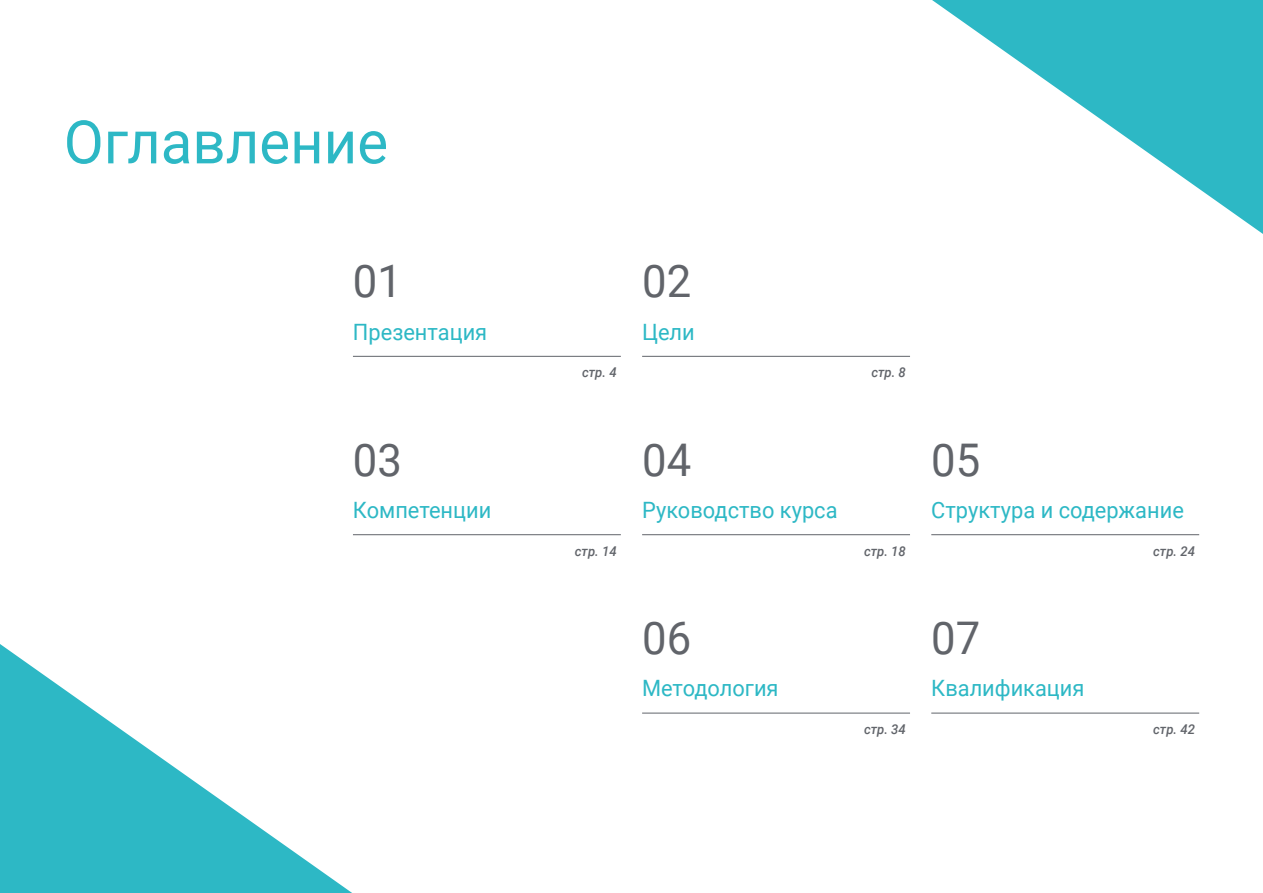
<style>
.page{position:relative;width:1263px;height:893px;background:#fff}
.page>*{position:absolute;margin:0;border:0;box-sizing:border-box;transform-origin:0 0}
.t1{font:60px "Roboto";color:#2db8c5}
.t2{font:45px "Roboto";color:#61646a}
.t3{font:22.5px "Roboto";color:#2db8c5}
.t4{font:italic 500 13.5px "Roboto";color:#61646a}
</style>
<div class="page">
<hr style="left:353px;top:356px;width:268px;height:1px;background:#61646a">
<hr style="left:642px;top:356px;width:268px;height:1px;background:#61646a">
<hr style="left:353px;top:534px;width:268px;height:1px;background:#61646a">
<hr style="left:642px;top:534px;width:268px;height:1px;background:#61646a">
<hr style="left:931px;top:534px;width:268px;height:1px;background:#61646a">
<hr style="left:931px;top:713px;width:268px;height:1px;background:#61646a">
<hr style="left:642px;top:713px;width:268px;height:1px;background:#61646a">
<svg style="left:0;top:644px;width:352px;height:249px"></svg>
<svg style="left:932px;top:0;width:331px;height:234px"></svg>
<h1 class="t1" style="left:64px;top:100px;width:326px">Оглавление</h1>
<h2 class="t2" style="left:353px;top:250px;width:51px">01</h2>
<h2 class="t2" style="left:642px;top:250px;width:51px">02</h2>
<p class="t3" style="left:353px;top:316px;width:136px">Презентация</p>
<p class="t3" style="left:642px;top:316px;width:54px">Цели</p>
<p class="t4" style="left:582px;top:363px;width:36px">стр. 4</p>
<p class="t4" style="left:871px;top:363px;width:36px">стр. 8</p>
<h2 class="t2" style="left:353px;top:428px;width:51px">03</h2>
<h2 class="t2" style="left:642px;top:428px;width:51px">04</h2>
<h2 class="t2" style="left:931px;top:428px;width:51px">05</h2>
<p class="t3" style="left:353px;top:494px;width:140px">Компетенции</p>
<p class="t3" style="left:642px;top:494px;width:197px">Руководство курса</p>
<p class="t3" style="left:931px;top:494px;width:254px">Структура и содержание</p>
<p class="t4" style="left:575px;top:542px;width:43px">стр. 14</p>
<p class="t4" style="left:864px;top:542px;width:43px">стр. 18</p>
<p class="t4" style="left:1153px;top:542px;width:43px">стр. 24</p>
<h2 class="t2" style="left:642px;top:607px;width:51px">06</h2>
<h2 class="t2" style="left:931px;top:607px;width:51px">07</h2>
<p class="t3" style="left:642px;top:673px;width:138px">Методология</p>
<p class="t3" style="left:931px;top:673px;width:155px">Квалификация</p>
<p class="t4" style="left:864px;top:720px;width:43px">стр. 34</p>
<p class="t4" style="left:1153px;top:720px;width:43px">стр. 42</p>
</div>
